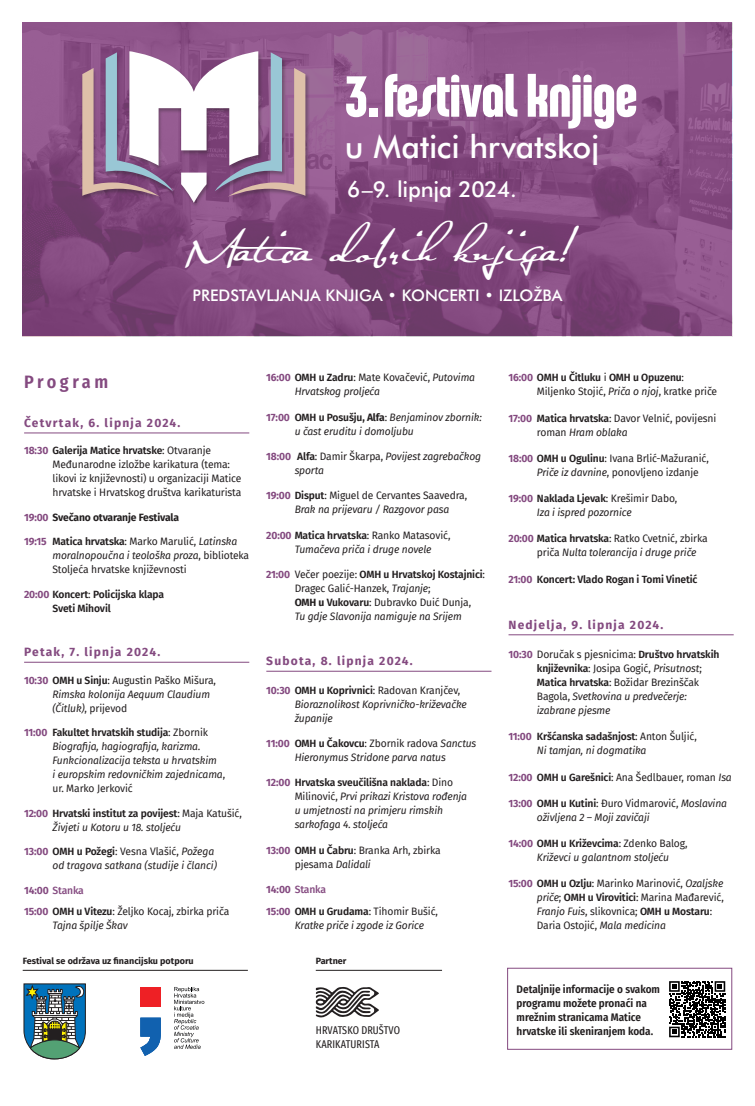
<style>
.page{position:relative;width:755px;height:1106px;background:#fff}
.page>*{position:absolute;margin:0;border:0;box-sizing:border-box;transform-origin:0 0}
.t1{font:700 61.9px "Chalet Comprime Seventy Condensed";letter-spacing:-.01em;color:#fff}
.t2{font:italic 40px "Satisfaction";color:#fff}
.t3{font:32px "MH Futura Md";letter-spacing:-.01em;color:#fff}
.t4{font:22px "MH Futura Md";letter-spacing:-.015em;color:#fff}
.t5{font:600 18px "Fira Sans Condensed";letter-spacing:.19em;color:#844a80}
.t6{font:16px "MH Futura Md";color:#fff}
.t7{font:700 12px "Fira Sans";letter-spacing:.1em;color:#844a80}
.t8{font:600 11px/14px "Fira Sans Condensed";color:#231f20}
.t9{font:extra-condensed 11px/14px "Fira Sans";letter-spacing:.01em;color:#231f20}
.t10{font:italic 10.5px/14px "Fira Sans";letter-spacing:-.015em;color:#231f20}
.t11{font:10.5px/14px "Fira Sans";letter-spacing:-.015em;color:#231f20}
.t12{font:600 10.5px/14px "Fira Sans";letter-spacing:-.015em;color:#231f20}
.t13{font:700 10.5px "Fira Sans";letter-spacing:-.015em;color:#231f20}
.t14{font:700 9px "Fira Sans";color:#231f20}
.s1{font-weight:700;color:#844a80}
.s2{font-weight:600}
.s3{color:#844a80}
.s4{font-style:italic}
.s5{font-weight:400}
.s6{font-weight:700;font-style:normal;color:#844a80}
.s7{font-weight:600;font-style:normal}
.s8{font-style:normal}
.s9{font-weight:400;font-style:italic}
.s10{font-weight:500;color:#844a80}
.s11{font-weight:700;font-style:normal}
.s12{font-weight:700}
</style>
<div class="page">
<img style="left:23px;top:23px;width:708px;height:313px">
<hr style="left:23px;top:970px;width:225px;height:1px;background:#231f20">
<hr style="left:315px;top:970px;width:126px;height:1px;background:#231f20">
<svg style="left:24px;top:983px;width:62px;height:76px;background:#56818a"></svg>
<svg style="left:140px;top:1017px;width:21px;height:38px"></svg>
<div style="left:140px;top:987px;width:21px;height:19px;background:#ee2025"></div>
<svg style="left:174px;top:987px;width:30px;height:61px"></svg>
<div style="left:80px;top:51px;width:229px;height:157px;background:#231f20;opacity:.35"></div>
<svg style="left:82px;top:51px;width:223px;height:152px"></svg>
<hr style="left:24px;top:433px;width:225px;height:1px;background:#844a80">
<hr style="left:24px;top:662px;width:225px;height:1px;background:#844a80">
<hr style="left:266px;top:671px;width:225px;height:1px;background:#844a80">
<hr style="left:508px;top:634px;width:225px;height:1px;background:#844a80">
<div style="left:506px;top:967px;width:225px;height:82px;border:1px solid #844a80"></div>
<svg style="left:669px;top:981px;width:57px;height:57px"></svg>
<svg style="left:669px;top:981px;width:55px;height:56px"></svg>
<svg style="left:315px;top:987px;width:63px;height:30px"></svg>
<h1 class="t1" style="left:344px;top:60px;width:294px">3.festival knjige</h1>
<h3 class="t3" style="left:344px;top:126px;width:256px">U MATICI HRVATSKOJ</h3>
<h3 class="t4" style="left:347px;top:175px;width:171px">6–9. LIPNJA 2024.</h3>
<h2 class="t2" style="left:185px;top:223px;width:424px">Maticadobrihknjiga!</h2>
<h3 class="t6" style="left:192px;top:285px;width:371px">PREDSTAVLJANJA KNJIGA • KONCERTI • IZLOŽBA</h3>
<h3 class="t5" style="left:24px;top:367px;width:86px">Program</h3>
<p class="t7" style="left:24px;top:413px;width:158px">Četvrtak, 6. lipnja 2024.</p>
<p class="t11" style="left:52px;top:443px;width:190px;text-indent:-28px"><span class="s1">18:30</span> <span class="s2">Galerija Matice hrvatske</span>: Otvaranje Međunarodne izložbe karikatura (tema: likovi iz književnosti) u organizaciji Matice hrvatske i Hrvatskog društva karikaturista</p>
<p class="t13" style="left:24px;top:508px;width:156px"><span class="s3">19:00</span> Svečano otvaranje Festivala</p>
<p class="t11" style="left:52px;top:534px;width:198px;text-indent:-28px"><span class="s1">19:15</span> <span class="s2">Matica hrvatska</span>: Marko Marulić, <span class="s4">Latinska moralnopoučna i teološka proza</span>, biblioteka<br>Stoljeća hrvatske književnosti</p>
<p class="t12" style="left:52px;top:586px;width:113px;text-indent:-28px"><span class="s1">20:00</span> Koncert<span class="s5">:</span> Policijska klapa<br>Sveti Mihovil</p>
<p class="t7" style="left:24px;top:642px;width:137px">Petak, 7. lipnja 2024.</p>
<p class="t10" style="left:52px;top:672px;width:165px;text-indent:-28px"><span class="s6">10:30</span> <span class="s7">OMH u Sinju</span><span class="s8">: Augustin Paško Mišura,<br></span>Rimska kolonija Aequum Claudium (Čitluk)<span class="s8">, prijevod</span></p>
<p class="t10" style="left:52px;top:725px;width:174px;text-indent:-28px"><span class="s6">11:00</span> <span class="s7">Fakultet hrvatskih studija</span><span class="s8">: Zbornik </span>Biografija, hagiografija, karizma.<br>Funkcionalizacija teksta u hrvatskim<br>i europskim redovničkim zajednicama<span class="s8">, ur. Marko Jerković</span></p>
<p class="t12" style="left:52px;top:805px;width:191px;text-indent:-28px"><span class="s1">12:00</span> Hrvatski institut za povijest<span class="s5">: Maja Katušić,<br></span><span class="s9">Živjeti u Kotoru u 18. stoljeću</span></p>
<p class="t10" style="left:24px;top:844px;width:194px;text-align:right"><span class="s6">13:00</span> <span class="s7">OMH u Požegi</span><span class="s8">: Vesna Vlašić,</span> Požega od tragova satkana (studije i članci)</p>
<p class="t11" style="left:24px;top:879px;width:206px;line-height:21.7px"><span class="s1">14:00</span> <span class="s10">Stanka<br></span><span class="s1">15:00</span> <span class="s2">OMH u Vitezu</span>: Željko Kocaj, zbirka priča</p>
<p class="t10" style="left:52px;top:918px;width:77px">Tajna špilje Škav</p>
<p class="t10" style="left:294px;top:370px;width:182px;text-indent:-28px"><span class="s6">16:00</span> <span class="s7">OMH u Zadru</span><span class="s8">: Mate Kovačević,</span> Putovima<br>Hrvatskog proljeća</p>
<p class="t10" style="left:294px;top:410px;width:188px;text-indent:-28px"><span class="s6">17:00</span> <span class="s7">OMH u Posušju</span><span class="s11">, Alfa</span><span class="s8">:</span> Benjaminov zbornik: u čast eruditu i domoljubu</p>
<p class="t10" style="left:294px;top:449px;width:188px;text-indent:-28px"><span class="s6">18:00</span> <span class="s7">Alfa</span><span class="s8">: Damir Škarpa,</span> Povijest zagrebačkog sporta</p>
<p class="t10" style="left:294px;top:488px;width:174px;text-indent:-28px"><span class="s6">19:00</span> <span class="s7">Disput</span><span class="s8">: Miguel de Cervantes Saavedra,<br></span>Brak na prijevaru / Razgovor pasa</p>
<p class="t10" style="left:294px;top:528px;width:157px;text-indent:-28px"><span class="s6">20:00</span> <span class="s7">Matica hrvatska</span><span class="s8">: Ranko Matasović,<br></span>Tumačeva priča i druge novele</p>
<p class="t11" style="left:294px;top:567px;width:192px;text-indent:-28px"><span class="s1">21:00</span> Večer poezije: <span class="s2">OMH u Hrvatskoj Kostajnici</span>:<br>Dragec Galić-Hanzek, <span class="s4">Trajanje</span>;<br><span class="s12">OMH u</span> <span class="s2">Vukovaru</span>: Dubravko Duić Dunja,<br><span class="s4">Tu gdje Slavonija namiguje na Srijem</span></p>
<p class="t7" style="left:266px;top:651px;width:148px">Subota, 8. lipnja 2024.</p>
<p class="t10" style="left:294px;top:682px;width:173px;text-indent:-28px"><span class="s6">10:30</span> <span class="s7">OMH u Koprivnici</span><span class="s8">: Radovan Kranjčev,<br></span>Bioraznolikost Koprivničko-križevačke županije</p>
<p class="t10" style="left:266px;top:736px;width:211px;text-align:center"><span class="s6">11:00</span> <span class="s7">OMH u Čakovcu</span><span class="s8">: Zbornik radova</span> Sanctus<br>Hieronymus Stridone parva natus</p>
<p class="t10" style="left:294px;top:775px;width:174px;text-indent:-28px"><span class="s6">12:00</span> <span class="s7">Hrvatska sveučilišna naklada</span><span class="s8">: Dino Milinović,</span> Prvi prikazi Kristova rođenja u umjetnosti na primjeru rimskih sarkofaga 4. stoljeća</p>
<p class="t11" style="left:294px;top:842px;width:147px;text-indent:-28px"><span class="s1">13:00</span> <span class="s2">OMH u Čabru</span>: Branka Arh, zbirka pjesama <span class="s4">Dalidali</span></p>
<p class="t11" style="left:266px;top:877px;width:173px;line-height:22.5px"><span class="s1">14:00</span> <span class="s10">Stanka<br></span><span class="s1">15:00</span> <span class="s2">OMH u Grudama</span>: Tihomir Bušić,</p>
<p class="t10" style="left:294px;top:918px;width:131px">Kratke priče i zgode iz Gorice</p>
<p class="t14" style="left:23px;top:953px;width:172px">Festival se održava uz financijsku potporu</p>
<p class="t14" style="left:315px;top:953px;width:32px">Partner</p>
<p class="t9" style="left:315px;top:1023px;width:86px">HRVATSKO DRUŠTVO<br>KARIKATURISTA</p>
<p class="t11" style="left:536px;top:370px;width:182px;text-indent:-28px"><span class="s1">16:00</span> <span class="s2">OMH u Čitluku</span> i <span class="s2">OMH u Opuzenu</span>:<br>Miljenko Stojić, <span class="s4">Priča o njoj</span>, kratke priče</p>
<p class="t11" style="left:536px;top:410px;width:181px;text-indent:-28px"><span class="s1">17:00</span> <span class="s2">Matica hrvatska</span>: Davor Velnić, povijesni roman <span class="s4">Hram oblaka</span></p>
<p class="t11" style="left:536px;top:451px;width:173px;text-indent:-28px"><span class="s1">18:00</span> <span class="s2">OMH u Ogulinu</span>: Ivana Brlić-Mažuranić,<br><span class="s4">Priče iz davnine</span>, ponovljeno izdanje</p>
<p class="t10" style="left:536px;top:491px;width:142px;text-indent:-28px"><span class="s6">19:00</span> <span class="s7">Naklada Ljevak</span><span class="s8">: Krešimir Dabo,<br></span>Iza i ispred pozornice</p>
<p class="t10" style="left:536px;top:531px;width:172px;text-indent:-28px"><span class="s6">20:00</span> <span class="s7">Matica hrvatska</span><span class="s8">: Ratko Cvetnić, zbirka priča</span> Nulta tolerancija i druge priče</p>
<p class="t12" style="left:508px;top:571px;width:190px"><span class="s1">21:00</span> Koncert: Vlado Rogan i Tomi Vinetić</p>
<p class="t7" style="left:508px;top:614px;width:156px">Nedjelja, 9. lipnja 2024.</p>
<p class="t11" style="left:536px;top:647px;width:184px;text-indent:-28px"><span class="s1">10:30</span> Doručak s pjesnicima: <span class="s2">Društvo hrvatskih književnika</span>: Josipa Gogić, <span class="s4">Prisutnost</span>; <span class="s2">Matica hrvatska</span>: Božidar Brezinščak Bagola, <span class="s4">Svetkovina u predvečerje: izabrane pjesme</span></p>
<p class="t10" style="left:536px;top:729px;width:161px;text-indent:-28px"><span class="s6">11:00</span> <span class="s7">Kršćanska sadašnjost</span><span class="s8">: Anton Šuljić,<br></span>Ni tamjan, ni dogmatika</p>
<p class="t11" style="left:508px;top:769px;width:225px"><span class="s1">12:00</span> <span class="s2">OMH u Garešnici</span>: Ana Šedlbauer, roman <span class="s4">Isa</span></p>
<p class="t10" style="left:536px;top:796px;width:191px;text-indent:-28px"><span class="s6">13:00</span> <span class="s7">OMH u Kutini</span><span class="s8">: Đuro Vidmarović,</span> Moslavina oživljena 2 – Moji zavičaji</p>
<p class="t10" style="left:536px;top:836px;width:152px;text-indent:-28px"><span class="s6">14:00</span> <span class="s7">OMH u Križevcima</span><span class="s8">: Zdenko Balog,<br></span>Križevci u galantnom stoljeću</p>
<p class="t11" style="left:536px;top:876px;width:188px;text-indent:-28px"><span class="s1">15:00</span> <span class="s2">OMH u Ozlju</span>: Marinko Marinović, <span class="s4">Ozaljske priče</span>; <span class="s2">OMH u Virovitici</span>: Marina Mađarević, <span class="s4">Franjo Fuis</span>, slikovnica; <span class="s2">OMH u Mostaru</span>:<br>Daria Ostojić, <span class="s4">Mala medicina</span></p>
<p class="t8" style="left:516px;top:981px;width:145px">Detaljnije informacije o svakom programu možete pronaći na mrežnim stranicama Matice hrvatske ili skeniranjem koda.</p>
</div>
